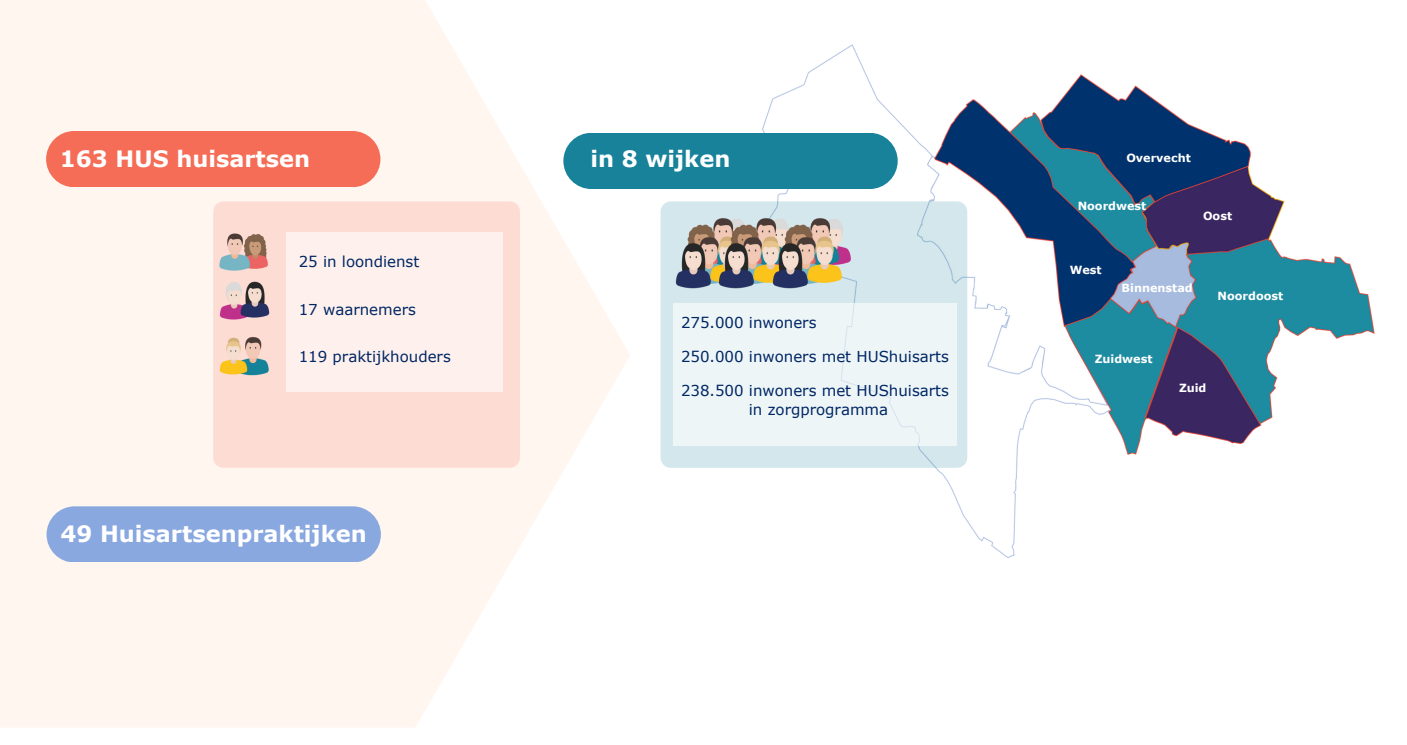
<style>
.page{position:relative;width:1407px;height:745px;background:#fff}
.page>*{position:absolute;margin:0;border:0;box-sizing:border-box;transform-origin:0 0}
.t1{font:700 22.5px "Verdana";color:#fff}
.t2{font:15px "Verdana";color:#002664}
.t3{font:700 11.25px "Verdana";color:#fff}
</style>
<div class="page">
<svg style="left:0;top:0;width:630px;height:727px;fill:#fff6f0"></svg>
<div style="left:47px;top:506px;width:334px;height:56px;background:#89a8e0;border-radius:28px"></div>
<div style="left:46px;top:131px;width:334px;height:56px;background:#f66d57;border-radius:28px"></div>
<img style="left:724px;top:44px;width:651px;height:514px">
<div style="left:563px;top:133px;width:334px;height:55px;background:#178299;border-radius:28px"></div>
<div style="left:660px;top:201px;width:307px;height:266px;background:#d4e7ec;border-radius:10px"></div>
<img style="left:716px;top:212px;width:58px;height:22px">
<img style="left:689px;top:221px;width:29px;height:13px">
<img style="left:687px;top:234px;width:21px;height:7px">
<img style="left:675px;top:241px;width:35px;height:48px">
<img style="left:708px;top:234px;width:18px;height:51px">
<img style="left:760px;top:215px;width:25px;height:19px">
<img style="left:727px;top:221px;width:35px;height:13px">
<img style="left:726px;top:234px;width:25px;height:7px">
<img style="left:712px;top:241px;width:41px;height:48px">
<img style="left:751px;top:234px;width:29px;height:51px">
<img style="left:841px;top:224px;width:10px;height:40px">
<img style="left:813px;top:218px;width:28px;height:16px">
<img style="left:781px;top:221px;width:35px;height:13px">
<img style="left:780px;top:234px;width:25px;height:7px">
<img style="left:766px;top:241px;width:41px;height:48px">
<img style="left:805px;top:234px;width:38px;height:51px">
<div style="left:673px;top:303px;width:283px;height:142px;background:#edf5f7"></div>
<div style="left:213px;top:201px;width:307px;height:266px;background:#fddcd3;border-radius:10px"></div>
<img style="left:219px;top:282px;width:21px;height:38px">
<img style="left:249px;top:337px;width:20px;height:39px">
<img style="left:255px;top:234px;width:13px;height:35px">
<img style="left:219px;top:233px;width:36px;height:38px">
<img style="left:236px;top:281px;width:34px;height:38px">
<img style="left:219px;top:337px;width:30px;height:39px">
<div style="left:286px;top:231px;width:216px;height:160px;background:#fef1ed"></div>
<p class="t1" style="left:60px;top:144px;width:252px">163 HUS huisartsen</p>
<p class="t2" style="left:299px;top:252px;width:122px">25 in loondienst</p>
<p class="t2" style="left:299px;top:299px;width:119px">17 waarnemers</p>
<p class="t2" style="left:299px;top:347px;width:153px">119 praktijkhouders</p>
<p class="t1" style="left:60px;top:519px;width:308px">49 Huisartsenpraktijken</p>
<p class="t1" style="left:590px;top:144px;width:141px">in 8 wijken</p>
<p class="t2" style="left:681px;top:313px;width:137px">275.000 inwoners</p>
<p class="t2" style="left:681px;top:347px;width:269px">250.000 inwoners met HUShuisarts</p>
<p class="t2" style="left:681px;top:380px;width:269px">238.500 inwoners met HUShuisarts</p>
<p class="t2" style="left:748px;top:400px;width:141px">in zorgprogramma</p>
<p class="t3" style="left:1126px;top:151px;width:66px">Overvecht</p>
<p class="t3" style="left:1077px;top:199px;width:70px">Noordwest</p>
<p class="t3" style="left:1202px;top:208px;width:31px">Oost</p>
<p class="t3" style="left:1069px;top:263px;width:33px">West</p>
<p class="t3" style="left:1121px;top:281px;width:73px">Binnenstad</p>
<p class="t3" style="left:1217px;top:289px;width:67px">Noordoost</p>
<p class="t3" style="left:1094px;top:351px;width:59px">Zuidwest</p>
<p class="t3" style="left:1178px;top:381px;width:29px">Zuid</p>
</div>
